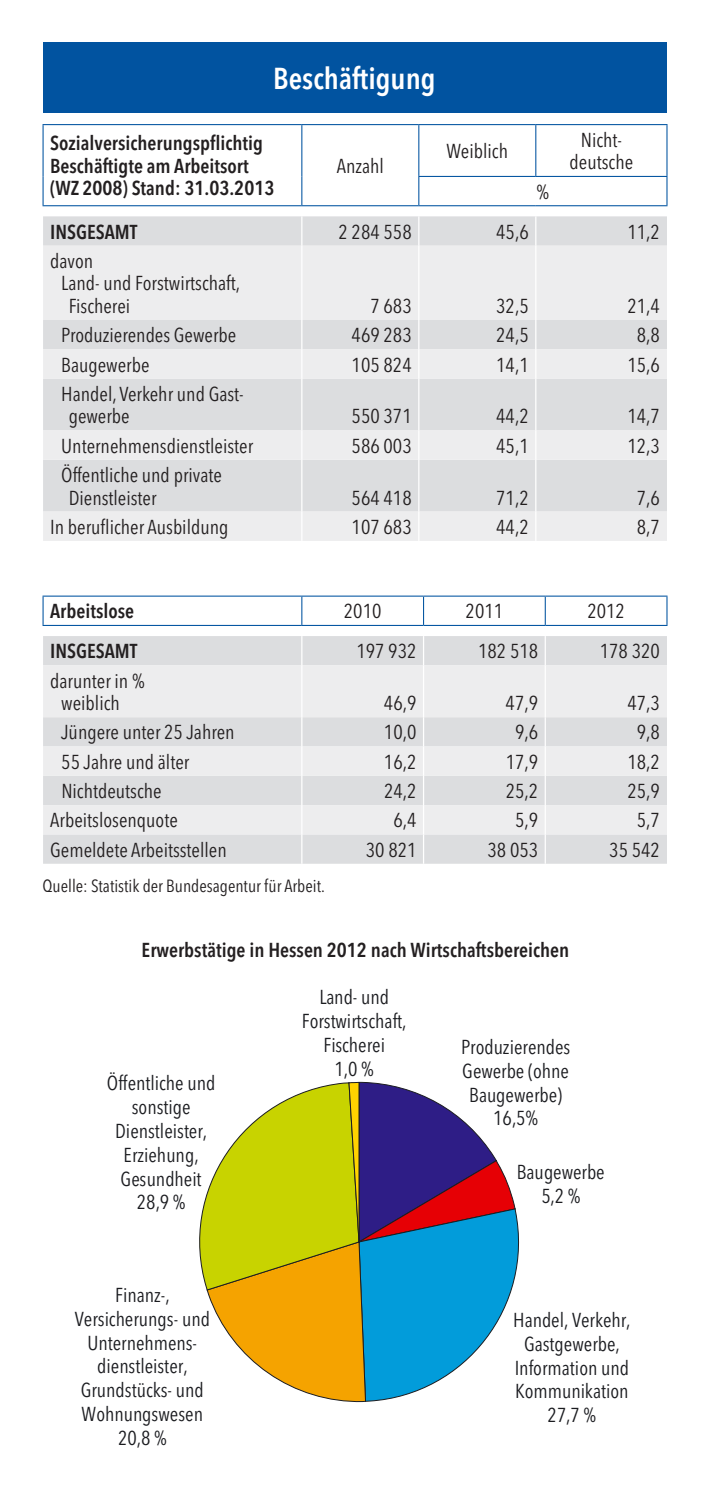
<style>
.page{position:relative;width:709px;height:1489px;background:#fff}
.page>*{position:absolute;margin:0;border:0;box-sizing:border-box;transform-origin:0 0}
.Balkentext{font:600 condensed 30px "Avenir Next LT Pro";color:#fff}
.t1{font:condensed 20px/23.8px "Avenir Next LT Pro";color:#1b1c20;text-align:center}
.Tab_text{font:condensed 20px/22.5px "Avenir Next LT Pro";color:#231f20}
.Tab_zahlen{font:condensed 20px "Avenir Next LT Pro";color:#231f20}
.Tab_überschrift_fett{font:600 condensed 20px/22.5px "Avenir Next LT Pro";color:#231f20}
.t2{font:600 condensed 20px "Avenir Next LT Pro";color:#1b1c20}
.Spalten_überschrift{font:condensed 20px/22.5px "Avenir Next LT Pro";color:#231f20;text-align:center}
.Tab_text-2{font:600 condensed 20px "Avenir Next LT Pro";color:#231f20}
.Tab_text-3{font:condensed 17.5px "Avenir Next LT Pro";color:#231f20}
</style>
<div class="page">
<div style="left:43px;top:834px;width:624px;height:29px;background:#dcdddf"></div>
<svg style="left:43px;top:665px;width:624px;height:169px;background:#e7e7e8"></svg>
<hr style="left:43px;top:595px;width:259px;height:1px;background:#0153a0">
<hr style="left:302px;top:595px;width:121px;height:1px;background:#0153a0">
<hr style="left:423px;top:595px;width:122px;height:1px;background:#0153a0">
<hr style="left:545px;top:595px;width:122px;height:1px;background:#0153a0">
<svg style="left:43px;top:596px;width:624px;height:69px"></svg>
<hr style="left:544px;top:636px;width:2px;height:29px;background:#fff">
<hr style="left:301px;top:665px;width:1px;height:52px;background:#fff">
<hr style="left:423px;top:665px;width:1px;height:52px;background:#fff">
<hr style="left:544px;top:665px;width:2px;height:52px;background:#fff">
<hr style="left:544px;top:717px;width:2px;height:29px;background:#fff">
<svg style="left:301px;top:717px;width:1px;height:58px"></svg>
<svg style="left:423px;top:717px;width:1px;height:58px"></svg>
<hr style="left:544px;top:746px;width:2px;height:29px;background:#fff">
<hr style="left:301px;top:775px;width:1px;height:30px;background:#fff">
<hr style="left:423px;top:775px;width:1px;height:30px;background:#fff">
<hr style="left:544px;top:775px;width:2px;height:30px;background:#fff">
<hr style="left:544px;top:805px;width:2px;height:29px;background:#fff">
<svg style="left:301px;top:805px;width:1px;height:58px"></svg>
<svg style="left:423px;top:805px;width:1px;height:58px"></svg>
<hr style="left:544px;top:834px;width:2px;height:29px;background:#fff">
<div style="left:43px;top:43px;width:623px;height:70px;background:#0153a0"></div>
<svg style="left:43px;top:216px;width:624px;height:30px;background:#dcdddf"></svg>
<svg style="left:43px;top:246px;width:624px;height:295px;background:#e5e5e7"></svg>
<hr style="left:43px;top:124px;width:259px;height:1px;background:#0153a0">
<hr style="left:43px;top:125px;width:1px;height:51px;background:#0153a0">
<hr style="left:302px;top:124px;width:117px;height:1px;background:#0153a0">
<hr style="left:301px;top:125px;width:1px;height:51px;background:#0153a0">
<hr style="left:419px;top:124px;width:117px;height:1px;background:#0153a0">
<hr style="left:418px;top:125px;width:1px;height:51px;background:#0153a0">
<hr style="left:536px;top:124px;width:131px;height:1px;background:#0153a0">
<hr style="left:535px;top:125px;width:1px;height:51px;background:#0153a0">
<hr style="left:666px;top:125px;width:1px;height:51px;background:#0153a0">
<svg style="left:43px;top:176px;width:624px;height:31px"></svg>
<hr style="left:419px;top:205px;width:117px;height:1px;background:#0153a0">
<hr style="left:536px;top:205px;width:131px;height:1px;background:#0153a0">
<hr style="left:301px;top:216px;width:1px;height:30px;background:#fff">
<hr style="left:418px;top:216px;width:1px;height:30px;background:#fff">
<hr style="left:535px;top:216px;width:1px;height:30px;background:#fff">
<hr style="left:301px;top:246px;width:1px;height:74px;background:#fff">
<hr style="left:418px;top:246px;width:1px;height:74px;background:#fff">
<hr style="left:535px;top:246px;width:1px;height:74px;background:#fff">
<svg style="left:301px;top:320px;width:1px;height:58px"></svg>
<svg style="left:418px;top:320px;width:1px;height:58px"></svg>
<svg style="left:535px;top:320px;width:1px;height:58px"></svg>
<hr style="left:301px;top:378px;width:1px;height:52px;background:#fff">
<hr style="left:418px;top:378px;width:1px;height:52px;background:#fff">
<hr style="left:535px;top:378px;width:1px;height:52px;background:#fff">
<hr style="left:301px;top:430px;width:1px;height:30px;background:#fff">
<hr style="left:418px;top:430px;width:1px;height:30px;background:#fff">
<hr style="left:535px;top:430px;width:1px;height:30px;background:#fff">
<hr style="left:301px;top:460px;width:1px;height:51px;background:#fff">
<hr style="left:418px;top:460px;width:1px;height:51px;background:#fff">
<hr style="left:535px;top:460px;width:1px;height:51px;background:#fff">
<hr style="left:301px;top:511px;width:1px;height:30px;background:#fff">
<hr style="left:418px;top:511px;width:1px;height:30px;background:#fff">
<hr style="left:535px;top:511px;width:1px;height:30px;background:#fff">
<svg style="left:199px;top:1081px;width:321px;height:321px"></svg>
<p class="Balkentext" style="left:273px;top:61px;width:164px">Beschäftigung</p>
<p class="Tab_überschrift_fett" style="left:50px;top:132px;width:226px">Sozialversicherungspflichtig<br>Beschäftigte am Arbeitsort (WZ 2008) Stand: 31.03.2013</p>
<p class="Spalten_überschrift" style="left:337px;top:154px;width:49px">Anzahl</p>
<p class="Spalten_überschrift" style="left:446px;top:140px;width:63px">Weiblich</p>
<p class="Spalten_überschrift" style="left:569px;top:128px;width:65px">Nicht&shy;deutsche</p>
<p class="Spalten_überschrift" style="left:536px;top:180px;width:14px">%</p>
<p class="Tab_text-2" style="left:50px;top:219px;width:89px">INSGESAMT</p>
<p class="Tab_zahlen" style="left:338px;top:219px;width:75px">2 284 558</p>
<p class="Tab_zahlen" style="left:496px;top:219px;width:34px">45,6</p>
<p class="Tab_zahlen" style="left:627px;top:219px;width:34px">11,2</p>
<p class="Tab_text" style="left:50px;top:249px;width:45px">davon</p>
<p class="Tab_text" style="left:61px;top:272px;width:180px">Land- und Forstwirtschaft,</p>
<p class="Tab_text" style="left:69px;top:294px;width:63px">Fischerei</p>
<p class="Tab_zahlen" style="left:370px;top:294px;width:43px">7 683</p>
<p class="Tab_zahlen" style="left:496px;top:294px;width:34px">32,5</p>
<p class="Tab_zahlen" style="left:627px;top:294px;width:34px">21,4</p>
<p class="Tab_text" style="left:61px;top:324px;width:176px">Produzierendes Gewerbe</p>
<p class="Tab_zahlen" style="left:351px;top:323px;width:62px">469 283</p>
<p class="Tab_zahlen" style="left:496px;top:323px;width:34px">24,5</p>
<p class="Tab_zahlen" style="left:636px;top:323px;width:25px">8,8</p>
<p class="Tab_text" style="left:61px;top:353px;width:90px">Baugewerbe</p>
<p class="Tab_zahlen" style="left:351px;top:352px;width:62px">105 824</p>
<p class="Tab_zahlen" style="left:496px;top:352px;width:34px">14,1</p>
<p class="Tab_zahlen" style="left:627px;top:352px;width:34px">15,6</p>
<p class="Tab_text" style="left:69px;top:382px;width:177px;text-indent:-7px">Handel, Verkehr und Gast&shy;gewerbe</p>
<p class="Tab_zahlen" style="left:351px;top:404px;width:62px">550 371</p>
<p class="Tab_zahlen" style="left:496px;top:404px;width:34px">44,2</p>
<p class="Tab_zahlen" style="left:627px;top:404px;width:34px">14,7</p>
<p class="Tab_text" style="left:61px;top:434px;width:193px">Unternehmensdienstleister</p>
<p class="Tab_zahlen" style="left:351px;top:433px;width:62px">586 003</p>
<p class="Tab_zahlen" style="left:496px;top:433px;width:34px">45,1</p>
<p class="Tab_zahlen" style="left:627px;top:433px;width:34px">12,3</p>
<p class="Tab_text" style="left:69px;top:463px;width:155px;text-indent:-7px">Öffentliche und private<br>Dienstleister</p>
<p class="Tab_zahlen" style="left:351px;top:485px;width:62px">564 418</p>
<p class="Tab_zahlen" style="left:496px;top:485px;width:34px">71,2</p>
<p class="Tab_zahlen" style="left:636px;top:485px;width:25px">7,6</p>
<p class="Tab_text" style="left:50px;top:515px;width:180px">In beruflicher Ausbildung</p>
<p class="Tab_zahlen" style="left:351px;top:515px;width:62px">107 683</p>
<p class="Tab_zahlen" style="left:496px;top:515px;width:34px">44,2</p>
<p class="Tab_zahlen" style="left:636px;top:515px;width:25px">8,7</p>
<p class="Tab_überschrift_fett" style="left:50px;top:600px;width:85px">Arbeitslose</p>
<p class="Spalten_überschrift" style="left:344px;top:600px;width:39px">2010</p>
<p class="Spalten_überschrift" style="left:465px;top:600px;width:39px">2011</p>
<p class="Spalten_überschrift" style="left:587px;top:600px;width:39px">2012</p>
<p class="Tab_text-2" style="left:50px;top:639px;width:89px">INSGESAMT</p>
<p class="Tab_zahlen" style="left:356px;top:639px;width:62px">197 932</p>
<p class="Tab_zahlen" style="left:478px;top:639px;width:62px">182 518</p>
<p class="Tab_zahlen" style="left:600px;top:639px;width:62px">178 320</p>
<p class="Tab_text" style="left:50px;top:669px;width:96px">darunter in %</p>
<p class="Tab_text" style="left:61px;top:691px;width:60px">weiblich</p>
<p class="Tab_zahlen" style="left:384px;top:691px;width:34px">46,9</p>
<p class="Tab_zahlen" style="left:505px;top:691px;width:34px">47,9</p>
<p class="Tab_zahlen" style="left:627px;top:691px;width:34px">47,3</p>
<p class="Tab_text" style="left:61px;top:721px;width:175px">Jüngere unter 25 Jahren</p>
<p class="Tab_zahlen" style="left:384px;top:720px;width:34px">10,0</p>
<p class="Tab_zahlen" style="left:515px;top:720px;width:25px">9,6</p>
<p class="Tab_zahlen" style="left:636px;top:720px;width:25px">9,8</p>
<p class="Tab_text" style="left:61px;top:750px;width:129px">55 Jahre und älter</p>
<p class="Tab_zahlen" style="left:384px;top:749px;width:34px">16,2</p>
<p class="Tab_zahlen" style="left:505px;top:749px;width:34px">17,9</p>
<p class="Tab_zahlen" style="left:627px;top:749px;width:34px">18,2</p>
<p class="Tab_text" style="left:61px;top:779px;width:102px">Nichtdeutsche</p>
<p class="Tab_zahlen" style="left:384px;top:779px;width:34px">24,2</p>
<p class="Tab_zahlen" style="left:505px;top:779px;width:34px">25,2</p>
<p class="Tab_zahlen" style="left:627px;top:779px;width:34px">25,9</p>
<p class="Tab_text" style="left:50px;top:809px;width:129px">Arbeitslosenquote</p>
<p class="Tab_zahlen" style="left:393px;top:808px;width:25px">6,4</p>
<p class="Tab_zahlen" style="left:515px;top:808px;width:25px">5,9</p>
<p class="Tab_zahlen" style="left:637px;top:808px;width:25px">5,7</p>
<p class="Tab_text" style="left:50px;top:838px;width:178px">Gemeldete Arbeitsstellen</p>
<p class="Tab_zahlen" style="left:366px;top:837px;width:52px">30 821</p>
<p class="Tab_zahlen" style="left:487px;top:837px;width:52px">38 053</p>
<p class="Tab_zahlen" style="left:609px;top:837px;width:52px">35 542</p>
<p class="Tab_text-3" style="left:43px;top:875px;width:284px">Quelle: Statistik der Bundesagentur für Arbeit.</p>
<p class="Tab_überschrift_fett" style="left:142px;top:938px;width:429px">Erwerbstätige in Hessen 2012 nach Wirtschaftsbereichen</p>
<p class="t2" style="left:159px;top:944px;width:427px">Erwerbstätige in Hessen 2012 nach Wirtschaftsbereichen</p>
<p class="t1" style="left:107px;top:1071px;width:110px">Öffentliche und sonstige<br>Dienstleister,<br>Erziehung,<br>Gesundheit<br>28,9 %</p>
<p class="t1" style="left:75px;top:1282px;width:137px">Finanz-,<br>Versicherungs- und<br>Unternehmens&shy;dienstleister,<br>Grundstücks- und<br>Wohnungswesen<br>20,8 %</p>
<p class="t1" style="left:302px;top:985px;width:106px">Land- und<br>Forstwirtschaft,<br>Fischerei<br>1,0 %</p>
<p class="t1" style="left:461px;top:1034px;width:111px">Produzierendes<br>Gewerbe (ohne<br>Baugewerbe)<br>16,5%</p>
<p class="t1" style="left:517px;top:1159px;width:89px">Baugewerbe<br>5,2 %</p>
<p class="t1" style="left:513px;top:1307px;width:119px">Handel, Verkehr,<br>Gastgewerbe,<br>Information und<br>Kommunikation<br>27,7 %</p>
</div>
